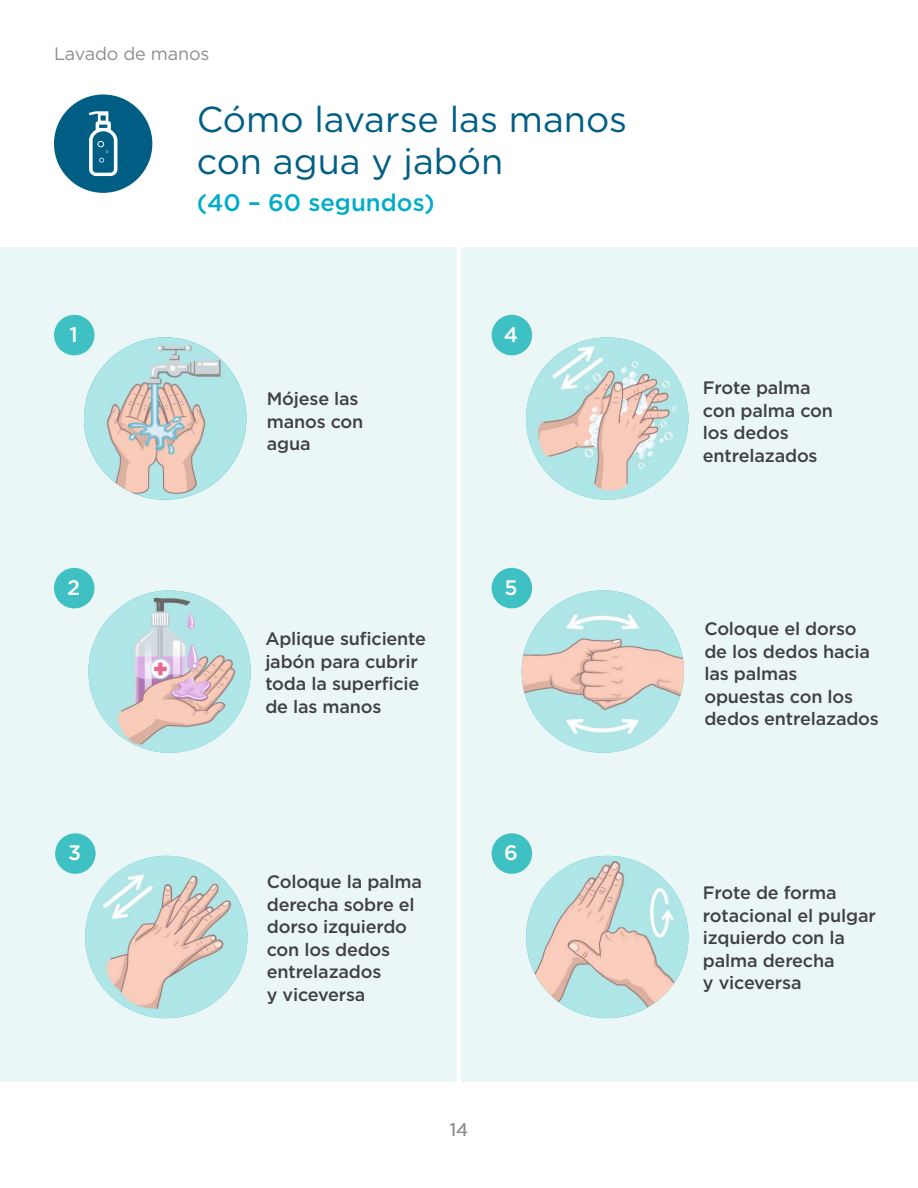
<style>
.page{position:relative;width:918px;height:1188px;background:#fff}
.page>*{position:absolute;margin:0;border:0;box-sizing:border-box;transform-origin:0 0}
.t1{font:36px/42px "Gotham";color:#005e85}
.t2{font:500 24px "Gotham";color:#00acc9}
.t3{font:500 21px "Gotham";color:#fff}
.t4{font:500 18px "Gotham";letter-spacing:-.01em;color:#414042}
.t5{font:18px "Gotham";letter-spacing:-.01em;color:#8b8e90}
</style>
<div class="page">
<div style="left:0;top:247px;width:918px;height:835px;background:#ebf7f6"></div>
<hr style="left:457px;top:236px;width:4px;height:861px;background:#fff">
<div style="left:54px;top:94px;width:98px;height:99px;background:#005e85;border-radius:50%"></div>
<svg style="left:89px;top:111px;width:28px;height:65px"></svg>
<div style="left:54px;top:315px;width:40px;height:40px;background:#3fc0c2;border-radius:50%"></div>
<div style="left:54px;top:568px;width:40px;height:40px;background:#3fc0c2;border-radius:50%"></div>
<img style="left:84px;top:337px;width:162px;height:163px;border-radius:81px">
<img style="left:88px;top:590px;width:163px;height:163px;border-radius:81px">
<div style="left:55px;top:833px;width:41px;height:41px;background:#3fc0c2;border-radius:50%"></div>
<img style="left:85px;top:856px;width:163px;height:162px;border-radius:81px">
<div style="left:492px;top:315px;width:40px;height:40px;background:#3fc0c2;border-radius:50%"></div>
<img style="left:526px;top:337px;width:162px;height:163px;border-radius:81px">
<div style="left:492px;top:568px;width:40px;height:40px;background:#3fc0c2;border-radius:50%"></div>
<img style="left:522px;top:590px;width:162px;height:163px;border-radius:81px">
<div style="left:492px;top:833px;width:40px;height:41px;background:#3fc0c2;border-radius:50%"></div>
<img style="left:526px;top:856px;width:162px;height:162px;border-radius:81px">
<p class="t5" style="left:54px;top:42px;width:157px">Lavado de manos</p>
<h1 class="t1" style="left:197px;top:98px;width:432px">Cómo lavarse las manos con agua y jabón</h1>
<h2 class="t2" style="left:197px;top:187px;width:240px">(40 – 60 segundos)</h2>
<p class="t3" style="left:69px;top:321px;width:10px">1</p>
<p class="t3" style="left:504px;top:321px;width:16px">4</p>
<p class="t4" style="left:267px;top:387px;width:93px">Mójese las</p>
<p class="t4" style="left:267px;top:410px;width:98px">manos con</p>
<p class="t4" style="left:267px;top:432px;width:45px">agua</p>
<p class="t3" style="left:67px;top:574px;width:14px">2</p>
<p class="t3" style="left:505px;top:574px;width:15px">5</p>
<p class="t4" style="left:265px;top:627px;width:162px">Aplique sufciente</p>
<p class="t4" style="left:265px;top:649px;width:154px">jabón para cubrir</p>
<p class="t4" style="left:265px;top:672px;width:156px">toda la superfcie</p>
<p class="t4" style="left:265px;top:694px;width:118px">de las manos</p>
<p class="t3" style="left:68px;top:839px;width:14px">3</p>
<p class="t3" style="left:504px;top:839px;width:15px">6</p>
<p class="t4" style="left:267px;top:870px;width:157px">Coloque la palma</p>
<p class="t4" style="left:267px;top:893px;width:149px">derecha sobre el</p>
<p class="t4" style="left:267px;top:915px;width:142px">dorso izquierdo</p>
<p class="t4" style="left:267px;top:938px;width:125px">con los dedos</p>
<p class="t4" style="left:267px;top:960px;width:116px">entrelazados</p>
<p class="t4" style="left:267px;top:983px;width:100px">y viceversa</p>
<p class="t5" style="left:450px;top:1119px;width:20px">14</p>
<p class="t4" style="left:703px;top:376px;width:109px">Frote palma</p>
<p class="t4" style="left:703px;top:399px;width:132px">con palma con</p>
<p class="t4" style="left:703px;top:421px;width:87px">los dedos</p>
<p class="t4" style="left:703px;top:444px;width:116px">entrelazados</p>
<p class="t4" style="left:704px;top:617px;width:154px">Coloque el dorso</p>
<p class="t4" style="left:704px;top:640px;width:167px">de los dedos hacia</p>
<p class="t4" style="left:704px;top:662px;width:94px">las palmas</p>
<p class="t4" style="left:704px;top:685px;width:150px">opuestas con los</p>
<p class="t4" style="left:704px;top:707px;width:176px">dedos entrelazados</p>
<p class="t4" style="left:703px;top:881px;width:135px">Frote de forma</p>
<p class="t4" style="left:703px;top:904px;width:174px">rotacional el pulgar</p>
<p class="t4" style="left:703px;top:926px;width:144px">izquierdo con la</p>
<p class="t4" style="left:703px;top:949px;width:133px">palma derecha</p>
<p class="t4" style="left:703px;top:971px;width:100px">y viceversa</p>
</div>
